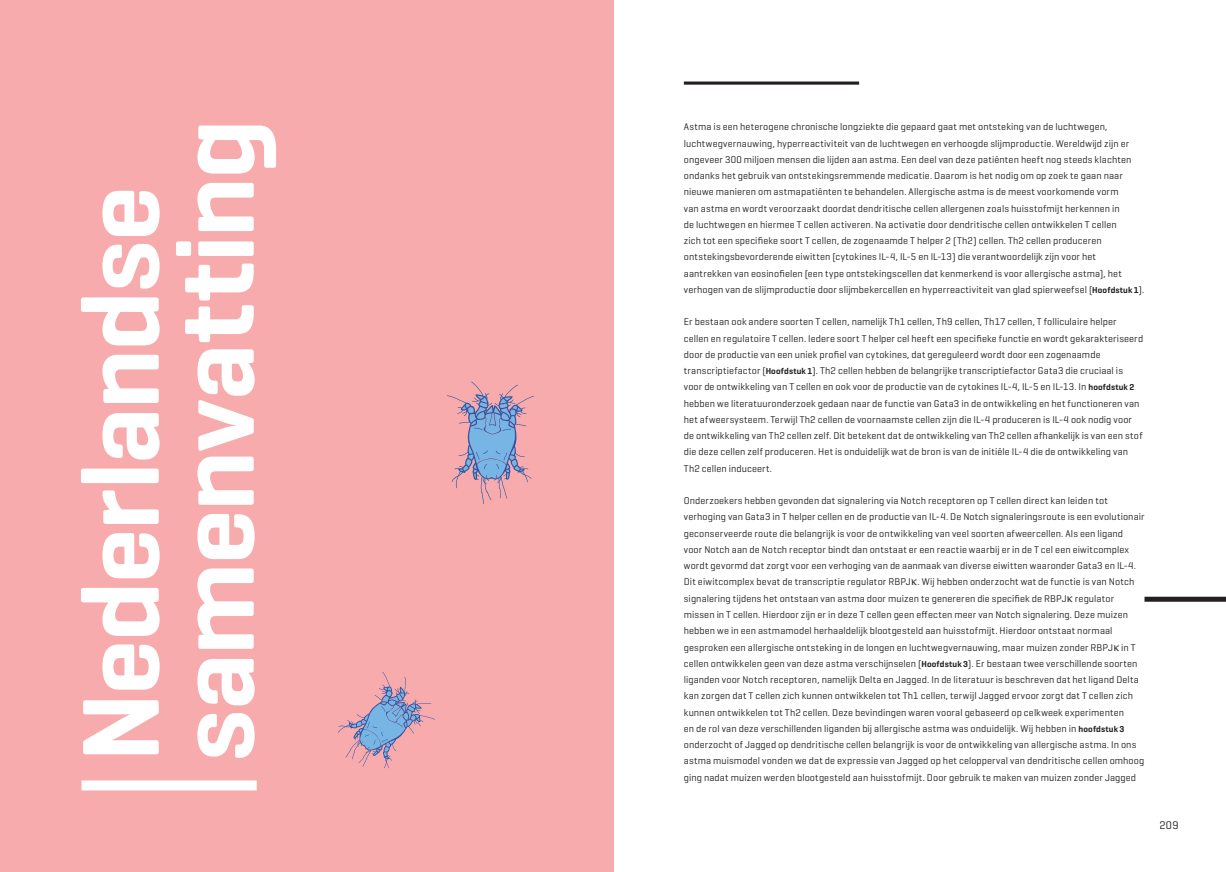
<style>
.page{position:relative;width:1226px;height:872px;background:#fff}
.page>*{position:absolute;margin:0;border:0;box-sizing:border-box;transform-origin:0 0}
.Titel_89pt_White{font:600 111.25px/95px "Geogrotesque";letter-spacing:-.02em;color:#fff}
.t1{font:11.25px "Geogrotesque";color:#231f20}
.Platte_tekst_regular{font:10px/16.2px "Geogrotesque";letter-spacing:.01em;color:#231f20}
.s1{font-weight:600;font-size:8.75px}
.s2{font-family:"Fedra Serif A Pro"}
</style>
<div class="page">
<svg style="left:685px;top:81px;width:173px;height:4px"></svg>
<div style="left:0;top:0;width:613px;height:872px;background:#f8abad"></div>
<svg style="left:338px;top:671px;width:97px;height:97px"></svg>
<div style="left:81px;top:780px;width:176px;height:10px;background:#fff"></div>
<svg style="left:447px;top:381px;width:87px;height:123px"></svg>
<div style="left:1144px;top:596px;width:82px;height:5px;background:#231f20"></div>
<p class="Titel_89pt_White" style="left:72px;top:762px;width:644px;rotate:-90deg">Nederlandse samenvatting</p>
<p class="Platte_tekst_regular" style="left:684px;top:118px;width:462px">Astma is een heterogene chronische longziekte die gepaard gaat met ontsteking van de luchtwegen, luchtwegvernauwing, hyperreactiviteit van de luchtwegen en verhoogde slijmproductie. Wereldwijd zijn er ongeveer 300 miljoen mensen die lijden aan astma. Een deel van deze patiënten heeft nog steeds klachten ondanks het gebruik van ontstekingsremmende medicatie. Daarom is het nodig om op zoek te gaan naar nieuwe manieren om astmapatiënten te behandelen. Allergische astma is de meest voorkomende vorm<br>van astma en wordt veroorzaakt doordat dendritische cellen allergenen zoals huisstofmijt herkennen in<br>de luchtwegen en hiermee T cellen activeren. Na activatie door dendritische cellen ontwikkelen T cellen<br>zich tot een specifieke soort T cellen, de zogenaamde T helper 2 (Th2) cellen. Th2 cellen produceren ontstekingsbevorderende eiwitten (cytokines IL-4, IL-5 en IL-13) die verantwoordelijk zijn voor het aantrekken van eosinofielen (een type ontstekingscellen dat kenmerkend is voor allergische astma), het verhogen van de slijmproductie door slijmbekercellen en hyperreactiviteit van glad spierweefsel (<span class="s1">Hoofdstuk 1</span>).</p>
<p class="Platte_tekst_regular" style="left:684px;top:313px;width:461px">Er bestaan ook andere soorten T cellen, namelijk Th1 cellen, Th9 cellen, Th17 cellen, T folliculaire helper cellen en regulatoire T cellen. Iedere soort T helper cel heeft een specifieke functie en wordt gekarakteriseerd door de productie van een uniek profiel van cytokines, dat gereguleerd wordt door een zogenaamde transcriptiefactor (<span class="s1">Hoofdstuk 1</span>). Th2 cellen hebben de belangrijke transcriptiefactor Gata3 die cruciaal is voor de ontwikkeling van T cellen en ook voor de productie van de cytokines IL-4, IL-5 en IL-13. In <span class="s1">hoofdstuk 2 </span>hebben we literatuuronderzoek gedaan naar de functie van Gata3 in de ontwikkeling en het functioneren van het afweersysteem. Terwijl Th2 cellen de voornaamste cellen zijn die IL-4 produceren is IL-4 ook nodig voor de ontwikkeling van Th2 cellen zelf. Dit betekent dat de ontwikkeling van Th2 cellen afhankelijk is van een stof die deze cellen zelf produceren. Het is onduidelijk wat de bron is van de initiële IL-4 die de ontwikkeling van Th2 cellen induceert.</p>
<p class="Platte_tekst_regular" style="left:684px;top:492px;width:462px">Onderzoekers hebben gevonden dat signalering via Notch receptoren op T cellen direct kan leiden tot verhoging van Gata3 in T helper cellen en de productie van IL-4. De Notch signaleringsroute is een evolutionair geconserveerde route die belangrijk is voor de ontwikkeling van veel soorten afweercellen. Als een ligand<br>voor Notch aan de Notch receptor bindt dan ontstaat er een reactie waarbij er in de T cel een eiwitcomplex wordt gevormd dat zorgt voor een verhoging van de aanmaak van diverse eiwitten waaronder Gata3 en IL-4.<br>Dit eiwitcomplex bevat de transcriptie regulator RBPJ<span class="s2">κ</span>. Wij hebben onderzocht wat de functie is van Notch signalering tijdens het ontstaan van astma door muizen te genereren die specifiek de RBPJ<span class="s2">κ</span> regulator missen in T cellen. Hierdoor zijn er in deze T cellen geen effecten meer van Notch signalering. Deze muizen hebben we in een astmamodel herhaaldelijk blootgesteld aan huisstofmijt. Hierdoor ontstaat normaal gesproken een allergische ontsteking in de longen en luchtwegvernauwing, maar muizen zonder RBPJ<span class="s2">κ</span> in T cellen ontwikkelen geen van deze astma verschijnselen (<span class="s1">Hoofdstuk 3</span>). Er bestaan twee verschillende soorten liganden voor Notch receptoren, namelijk Delta en Jagged. In de literatuur is beschreven dat het ligand Delta kan zorgen dat T cellen zich kunnen ontwikkelen tot Th1 cellen, terwijl Jagged ervoor zorgt dat T cellen zich kunnen ontwikkelen tot Th2 cellen. Deze bevindingen waren vooral gebaseerd op celkweek experimenten<br>en de rol van deze verschillenden liganden bij allergische astma was onduidelijk. Wij hebben in <span class="s1">hoofdstuk 3 </span>onderzocht of Jagged op dendritische cellen belangrijk is voor de ontwikkeling van allergische astma. In ons astma muismodel vonden we dat de expressie van Jagged op het celopperval van dendritische cellen omhoog</p>
<p class="Platte_tekst_regular" style="left:684px;top:768px;width:454px">ging nadat muizen werden blootgesteld aan huisstofmijt. Door gebruik te maken van muizen zonder Jagged</p>
<p class="t1" style="left:1159px;top:818px;width:20px">209</p>
</div>
